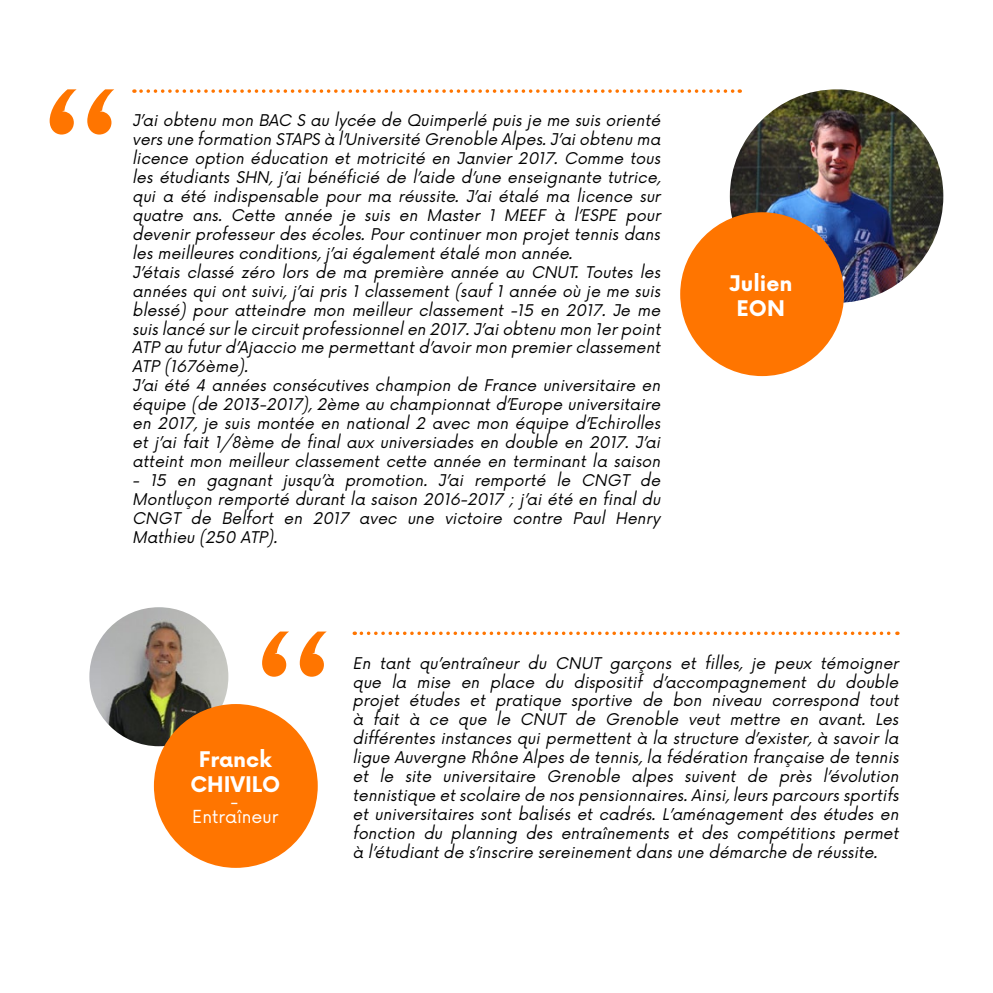
<style>
.page{position:relative;width:993px;height:993px;background:#fff}
.page>*{position:absolute;margin:0;border:0;box-sizing:border-box;transform-origin:0 0}
.t1{font:700 21px/25.2px "Now";color:#fff;text-align:center}
.t2{font:17.5px/15.8px "Now";color:#fff;text-align:center}
.t3{font:italic 15.75px/18.9px "Now";color:#000;text-align:justify}
</style>
<div class="page">
<svg style="left:141px;top:89px;width:599px;height:4px"></svg>
<img style="left:729px;top:89px;width:214px;height:214px;border-radius:107px">
<div style="left:680px;top:212px;width:163px;height:164px;background:#ff7500;border-radius:50%"></div>
<svg style="left:50px;top:89px;width:64px;height:45px"></svg>
<img style="left:89px;top:607px;width:139px;height:139px;border-radius:69px">
<div style="left:154px;top:703px;width:163px;height:164px;background:#ff7500;border-radius:50%"></div>
<svg style="left:361px;top:631px;width:536px;height:3px"></svg>
<svg style="left:262px;top:631px;width:64px;height:45px"></svg>
<p class="t3" style="left:132px;top:110px;width:533px;text-align:left">J’ai obtenu mon BAC S au lycée de Quimperlé puis je me suis orienté versune formation STAPS à l’Université Grenoble Alpes.J’aiobtenu ma licence option éducation et motricité en Janvier 2017. Comme tous les étudiants SHN, j ’ai bénéficié de l’aide d’une enseignante tutrice, qui a été indispensable pour ma réussite. J’ai étalé ma licence sur quatre ans. Cette année je suis en Master 1 MEEF à l’ESPE pour devenir professeur des écoles. Pour continuer mon projet tennis dans lesmeilleuresconditions,j ’aiégalementétalé mon année.<br>J’étais classé zéro lors de ma première année au CNUT. Toutes les années qui ont suivi, j ’ai pris 1 classement (sauf 1 année où je me suis blessé) pour atteindre mon meilleur classement -15 en 2017. Je me suislancé surle circuitprofessionnelen 2017.J’aiobtenu mon 1erpoint ATP au futurd’Ajaccio me permettantd’avoirmon premierclassement ATP (1676ème).<br>J’ai été 4 années consécutives champion de France universitaire en équipe (de 2013-2017), 2ème au championnat d’Europe universitaire en 2017, je suis montée en national 2 avec mon équipe d’Echirolles et j ’ai fait 1/8ème de final aux universiades en double en 2017. J’ai atteint mon meilleur classement cette année en terminant la saison</p>
<p class="t3" style="left:132px;top:469px;width:533px">- 15 en gagnant jusqu’à promotion. J’ai remporté le CNGT de Montluçon remporté durant la saison 2016-2017 ; j ’ai été en final du CNGT de Belfort en 2017 avec une victoire contre Paul Henry Mathieu (250 ATP).</p>
<h1 class="t1" style="left:728px;top:270px;width:65px">Julien<br>EON</h1>
<h1 class="t1" style="left:190px;top:745px;width:91px">Franck<br>CHIVILO</h1>
<p class="t2" style="left:192px;top:791px;width:88px">-<br>Entraîneur</p>
<p class="t3" style="left:352px;top:652px;width:551px">En tant qu’entraîneur du CNUT garçons et filles, je peux témoigner que la mise en place du dispositif d’accompagnement du double projet études et pratique sportive de bon niveau correspond tout à fait à ce que le CNUT de Grenoble veut mettre en avant. Les différentes instances qui permettent à la structure d’exister, à savoir la ligue Auvergne Rhône Alpesde tennis,la fédération française de tennis et le site universitaire Grenoble alpes suivent de près l’évolution tennistique etscolaire de nospensionnaires.Ainsi,leursparcourssportifs et universitaires sont balisés et cadrés. L’aménagement des études en fonction du planning des entraînements et des compétitions permet à l’étudiantde s’inscrire sereinementdansune démarche de réussite.</p>
</div>
